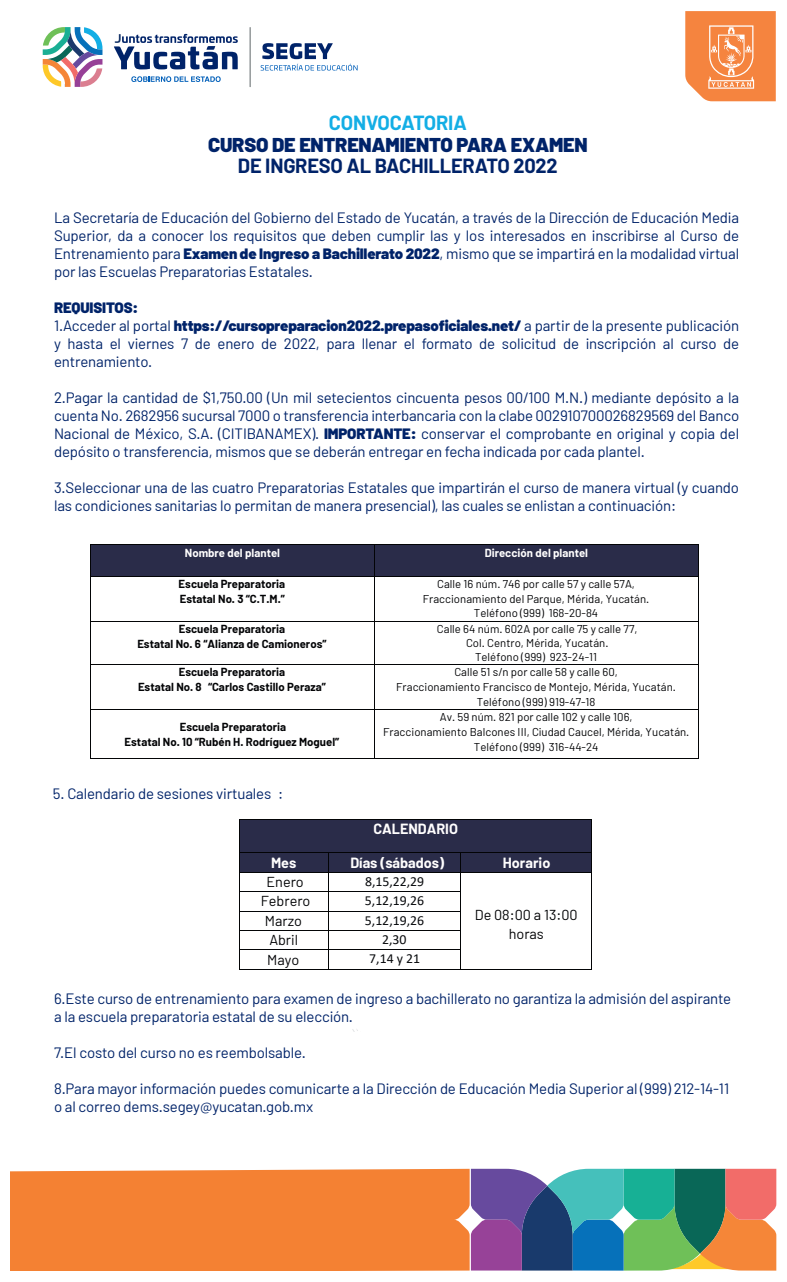
<style>
.page{position:relative;width:787px;height:1282px;background:#fff}
.page>*{position:absolute;margin:0;border:0;box-sizing:border-box;transform-origin:0 0}
.t1{font:900 20px "Barlow";letter-spacing:-.01em;color:#002369}
.t2{font:700 20px "Barlow";letter-spacing:-.01em;color:#002369}
.t3{font:700 20px "Barlow";letter-spacing:-.01em;color:#13aee5}
.t4{font:15px/18px "Barlow";letter-spacing:-.01em;color:#002369}
.t5{font:14.38px/18.6px "Barlow";color:#030406;text-align:center}
.t6{font:700 14.38px "Barlow";color:#fffefe}
.t7{font:13.75px "Calibri";letter-spacing:-.005em;color:#090b0e}
.t8{font:11.38px/14.8px "Barlow";color:#030406;text-align:center}
.t9{font:700 11.38px/14.6px "Barlow";color:#030406;text-align:center}
.t10{font:700 11.38px "Barlow";color:#fffefe}
.s1{font-weight:900}
</style>
<div class="page">
<svg style="left:685px;top:11px;width:90px;height:90px;background:#f69357"></svg>
<svg style="left:43px;top:27px;width:59px;height:60px"></svg>
<svg style="left:114px;top:34px;width:124px;height:35px"></svg>
<hr style="left:249px;top:27px;width:1px;height:60px;background:#3d4749">
<svg style="left:260px;top:43px;width:97px;height:27px"></svg>
<svg style="left:131px;top:76px;width:89px;height:6px"></svg>
<svg style="left:470px;top:1168px;width:306px;height:102px;background:#698182"></svg>
<div style="left:11px;top:1168px;width:458px;height:102px;background:#f48133"></div>
<div style="left:91px;top:545px;width:283px;height:30px;background:#2a2c49"></div>
<div style="left:375px;top:545px;width:322px;height:30px;background:#2a2c49"></div>
<hr style="left:91px;top:544px;width:283px;height:1px;background:#030406">
<hr style="left:374px;top:544px;width:323px;height:1px;background:#030406">
<hr style="left:90px;top:545px;width:1px;height:30px;background:#030406">
<hr style="left:374px;top:545px;width:1px;height:30px;background:#030406">
<hr style="left:697px;top:545px;width:1px;height:30px;background:#030406">
<hr style="left:91px;top:575px;width:283px;height:1px;background:#030406">
<hr style="left:374px;top:575px;width:323px;height:1px;background:#030406">
<hr style="left:90px;top:576px;width:1px;height:44px;background:#030406">
<hr style="left:374px;top:576px;width:1px;height:44px;background:#030406">
<hr style="left:697px;top:576px;width:1px;height:44px;background:#030406">
<hr style="left:91px;top:620px;width:283px;height:1px;background:#030406">
<hr style="left:374px;top:620px;width:323px;height:1px;background:#030406">
<hr style="left:90px;top:621px;width:1px;height:43px;background:#030406">
<hr style="left:374px;top:621px;width:1px;height:43px;background:#030406">
<hr style="left:697px;top:621px;width:1px;height:43px;background:#030406">
<hr style="left:91px;top:664px;width:283px;height:1px;background:#030406">
<hr style="left:374px;top:664px;width:323px;height:1px;background:#030406">
<hr style="left:90px;top:664px;width:1px;height:45px;background:#030406">
<hr style="left:374px;top:664px;width:1px;height:45px;background:#030406">
<hr style="left:697px;top:664px;width:1px;height:45px;background:#030406">
<hr style="left:91px;top:709px;width:283px;height:1px;background:#030406">
<hr style="left:374px;top:709px;width:323px;height:1px;background:#030406">
<hr style="left:90px;top:709px;width:1px;height:49px;background:#030406">
<hr style="left:91px;top:758px;width:283px;height:1px;background:#030406">
<hr style="left:374px;top:709px;width:1px;height:49px;background:#030406">
<hr style="left:374px;top:758px;width:323px;height:1px;background:#030406">
<hr style="left:697px;top:709px;width:1px;height:49px;background:#030406">
<div style="left:240px;top:819px;width:89px;height:33px;background:#2a2c49"></div>
<div style="left:329px;top:819px;width:131px;height:33px;background:#2a2c49"></div>
<div style="left:461px;top:819px;width:130px;height:33px;background:#2a2c49"></div>
<hr style="left:240px;top:819px;width:89px;height:1px;background:#030406">
<hr style="left:329px;top:819px;width:131px;height:1px;background:#030406">
<hr style="left:461px;top:819px;width:130px;height:1px;background:#030406">
<hr style="left:239px;top:819px;width:1px;height:33px;background:#030406">
<hr style="left:591px;top:819px;width:1px;height:33px;background:#030406">
<div style="left:240px;top:853px;width:88px;height:18px;background:#2a2c49"></div>
<div style="left:329px;top:853px;width:131px;height:18px;background:#2a2c49"></div>
<div style="left:461px;top:853px;width:130px;height:18px;background:#2a2c49"></div>
<hr style="left:240px;top:852px;width:88px;height:1px;background:#030406">
<hr style="left:330px;top:852px;width:130px;height:1px;background:#030406">
<hr style="left:461px;top:852px;width:130px;height:1px;background:#030406">
<hr style="left:240px;top:871px;width:88px;height:1px;background:#030406">
<hr style="left:329px;top:871px;width:131px;height:1px;background:#030406">
<hr style="left:460px;top:871px;width:131px;height:1px;background:#030406">
<hr style="left:240px;top:891px;width:88px;height:1px;background:#030406">
<hr style="left:329px;top:891px;width:131px;height:1px;background:#030406">
<hr style="left:240px;top:910px;width:88px;height:1px;background:#030406">
<hr style="left:329px;top:910px;width:131px;height:1px;background:#030406">
<hr style="left:240px;top:930px;width:88px;height:1px;background:#030406">
<hr style="left:329px;top:930px;width:131px;height:1px;background:#030406">
<hr style="left:240px;top:949px;width:88px;height:1px;background:#030406">
<hr style="left:329px;top:949px;width:131px;height:1px;background:#030406">
<svg style="left:239px;top:852px;width:1px;height:117px"></svg>
<hr style="left:240px;top:968px;width:88px;height:1px;background:#030406">
<svg style="left:328px;top:852px;width:2px;height:117px"></svg>
<hr style="left:329px;top:968px;width:131px;height:1px;background:#030406">
<svg style="left:460px;top:852px;width:1px;height:116px"></svg>
<hr style="left:460px;top:968px;width:131px;height:1px;background:#030406">
<svg style="left:591px;top:852px;width:1px;height:117px"></svg>
<h1 class="t3" style="left:329px;top:110px;width:139px">CONVOCATORIA</h1>
<h1 class="t1" style="left:208px;top:132px;width:381px">CURSO DE ENTRENAMIENTO PARA EXAMEN</h1>
<h1 class="t2" style="left:238px;top:153px;width:321px">DE INGRESO AL BACHILLERATO 2022</h1>
<p class="t4" style="left:54px;top:208px;width:686px;text-align:justify">La Secretaría de Educación del Gobierno del Estado de Yucatán, a través de la Dirección de Educación Media Superior, da a conocer los requisitos que deben cumplir las y los interesados en inscribirse al Curso de Entrenamiento para <span class="s1">Examen de Ingreso a Bachillerato 2022</span>, mismo que se impartirá en la modalidad virtual por las Escuelas Preparatorias Estatales.</p>
<p class="t4" style="left:54px;top:298px;width:686px"><span class="s1">REQUISITOS:<br></span>1.Acceder al portal <span class="s1">https://cursopreparacion2022.prepasoficiales.net/</span> a partir de la presente publicación y hasta el viernes 7 de enero de 2022, para llenar el formato de solicitud de inscripción al curso de entrenamiento.</p>
<p class="t4" style="left:54px;top:388px;width:686px;text-align:justify">2.Pagar la cantidad de $1,750.00 (Un mil setecientos cincuenta pesos 00/100 M.N.) mediante depósito a la cuenta No. 2682956 sucursal 7000 o transferencia interbancaria con la clabe 002910700026829569 del Banco Nacional de México, S.A. (CITIBANAMEX). <span class="s1">IMPORTANTE:</span> conservar el comprobante en original y copia del depósito o transferencia, mismos que se deberán entregar en fecha indicada por cada plantel.</p>
<p class="t4" style="left:54px;top:478px;width:686px">3.Seleccionar una de las cuatro Preparatorias Estatales que impartirán el curso de manera virtual (y cuando las condiciones sanitarias lo permitan de manera presencial), las cuales se enlistan a continuación:</p>
<p class="t10" style="left:185px;top:545px;width:97px">Nombre del plantel</p>
<p class="t10" style="left:484px;top:545px;width:105px">Dirección del plantel</p>
<p class="t9" style="left:178px;top:576px;width:108px;text-align:left">Escuela Preparatoria<br>Estatal No. 3 “C.T.M.”</p>
<p class="t8" style="left:422px;top:576px;width:228px">Calle 16 núm. 746 por calle 57 y calle 57A,<br>Fraccionamiento del Parque, Mérida, Yucatán.<br>Teléfono (999) 168-20-84</p>
<p class="t9" style="left:137px;top:621px;width:191px">Escuela Preparatoria<br>Estatal No. 6 “Alianza de Camioneros”</p>
<p class="t8" style="left:437px;top:621px;width:202px;line-height:14px">Calle 64 núm. 602A por calle 75 y calle 77,<br>Col. Centro, Mérida, Yucatán.<br>Teléfono (999) 923-24-11</p>
<p class="t9" style="left:138px;top:664px;width:189px">Escuela Preparatoria<br>Estatal No. 8 “Carlos Castillo Peraza”</p>
<p class="t8" style="left:396px;top:664px;width:281px">Calle 51 s/n por calle 58 y calle 60,<br>Fraccionamiento Francisco de Montejo, Mérida, Yucatán.<br>Teléfono (999) 919-47-18</p>
<p class="t9" style="left:124px;top:719px;width:216px">Escuela Preparatoria<br>Estatal No. 10 “Rubén H. Rodríguez Moguel”</p>
<p class="t8" style="left:383px;top:709px;width:307px">Av. 59 núm. 821 por calle 102 y calle 106,<br>Fraccionamiento Balcones III, Ciudad Caucel, Mérida, Yucatán.<br>Teléfono (999) 316-44-24</p>
<p class="t4" style="left:53px;top:784px;width:232px">5. Calendario de sesiones virtuales :</p>
<p class="t6" style="left:373px;top:820px;width:86px">CALENDARIO</p>
<p class="t6" style="left:271px;top:853px;width:27px">Mes</p>
<p class="t6" style="left:350px;top:853px;width:95px">Días (sábados)</p>
<p class="t6" style="left:502px;top:853px;width:49px">Horario</p>
<p class="t5" style="left:266px;top:872px;width:39px">Enero</p>
<p class="t7" style="left:365px;top:871px;width:61px">8,15,22,29</p>
<p class="t5" style="left:474px;top:905px;width:104px">De 08:00 a 13:00 horas</p>
<p class="t5" style="left:260px;top:891px;width:51px">Febrero</p>
<p class="t7" style="left:365px;top:890px;width:61px">5,12,19,26</p>
<p class="t5" style="left:265px;top:911px;width:39px">Marzo</p>
<p class="t7" style="left:365px;top:910px;width:61px">5,12,19,26</p>
<p class="t5" style="left:269px;top:930px;width:30px">Abril</p>
<p class="t7" style="left:382px;top:929px;width:26px">2,30</p>
<p class="t5" style="left:267px;top:949px;width:34px">Mayo</p>
<p class="t7" style="left:369px;top:949px;width:52px">7,14 y 21</p>
<p class="t4" style="left:54px;top:988px;width:678px">6.Este curso de entrenamiento para examen de ingreso a bachillerato no garantiza la admisión del aspirante a la escuela preparatoria estatal de su elección.</p>
<p class="t4" style="left:54px;top:1042px;width:253px">7.El costo del curso no es reembolsable.</p>
<p class="t4" style="left:54px;top:1078px;width:676px">8.Para mayor información puedes comunicarte a la Dirección de Educación Media Superior al (999) 212-14-11 o al correo dems.segey@yucatan.gob.mx</p>
</div>
